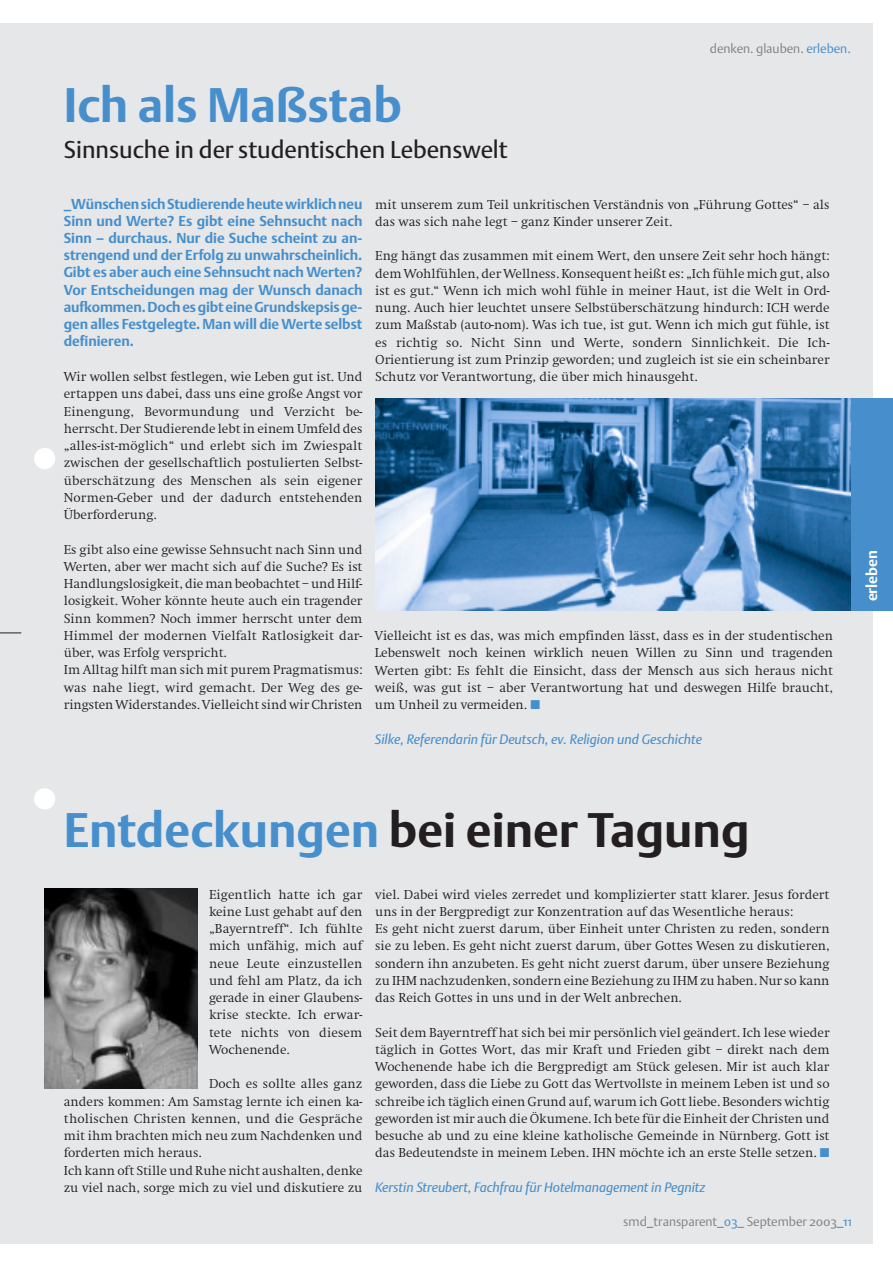
<style>
.page{position:relative;width:893px;height:1263px;background:#fff}
.page>*{position:absolute;margin:0;border:0;box-sizing:border-box;transform-origin:0 0}
.t1{font:700 48px "DTL Argo ST";color:#231f20}
.t2{font:700 48px "DTL Argo ST";color:#468fcc}
.t3{font:24px "DTL Argo ST";color:#231f20}
.t4{font:700 15px "DTL Argo ST";letter-spacing:-.005em;color:#fff}
.t5{font:700 14.25px/17.2px "DTL Argo ST";letter-spacing:-.005em;color:#468fcc;text-align:justify}
.t6{font:300 13.5px/17.2px "Swift EF";color:#231f20;text-align:justify}
.t7{font:italic 13.5px "DTL Argo ST";color:#468fcc}
.t8{font:300 12.75px "DTL Argo ST";color:#808285}
.s1{color:#468fcc}
</style>
<div class="page">
<div style="left:0;top:23px;width:872px;height:1221px;background:#e6e7e9"></div>
<div style="left:34px;top:448px;width:21px;height:21px;background:#fff;border-radius:50%"></div>
<div style="left:34px;top:788px;width:21px;height:21px;background:#fff;border-radius:50%"></div>
<svg style="left:0;top:633px;width:21px;height:1px"></svg>
<div style="left:850px;top:398px;width:42px;height:213px;background:#468fcc"></div>
<img style="left:375px;top:398px;width:475px;height:213px">
<img style="left:44px;top:888px;width:153px;height:201px">
<p class="t8" style="left:710px;top:43px;width:142px">denken. glauben. <span class="s1">erleben.</span></p>
<h1 class="t2" style="left:64px;top:85px;width:340px">Ich als Maßstab</h1>
<h2 class="t3" style="left:64px;top:139px;width:445px">Sinnsuche in der studentischen Lebenswelt</h2>
<p class="t5" style="left:64px;top:196px;width:300px">_Wünschen sich Studierende heute wirklich neu Sinn und Werte? Es gibt eine Sehnsucht nach Sinn – durchaus. Nur die Suche scheint zu an&shy;strengend und der Erfolg zu unwahrscheinlich.<br>Gibt es aber auch eine Sehnsucht nach Werten?<br>Vor Entscheidungen mag der Wunsch danach aufkommen. Doch es gibt eine Grundskepsis ge&shy;gen alles Festgelegte. Man will die Werte selbst definieren.</p>
<p class="t6" style="left:64px;top:369px;width:300px">Wir wollen selbst festlegen, wie Leben gut ist. Und ertappen uns dabei, dass uns eine große Angst vor Einengung, Bevormundung und Verzicht be&shy;herrscht. Der Studierende lebt in einem Umfeld des „alles-ist-möglich“ und erlebt sich im Zwiespalt zwischen der gesellschaftlich postulierten Selbst&shy;überschätzung des Menschen als sein eigener Normen-Geber und der dadurch entstehenden Überforderung.</p>
<p class="t6" style="left:64px;top:542px;width:300px;text-align:left">Es gibt also eine gewisse Sehnsucht nach Sinn und Werten, aber wer macht sich auf die Suche? Es ist Handlungslosigkeit, die man beobachtet – und Hilf&shy;losigkeit. Woher könnte heute auch ein tragender Sinn kommen? Noch immer herrscht unter dem Himmel der modernen Vielfalt Ratlosigkeit dar&shy;über, was Erfolg verspricht.<br>Im Alltag hilft man sich mit purem Pragmatismus: was nahe liegt, wird gemacht. Der Weg des ge&shy;ringsten Widerstandes. Vielleicht sind wir Christen</p>
<p class="t6" style="left:375px;top:196px;width:456px">mit unserem zum Teil unkritischen Verständnis von „Führung Gottes“ – als das was sich nahe legt – ganz Kinder unserer Zeit.</p>
<p class="t6" style="left:375px;top:248px;width:456px">Eng hängt das zusammen mit einem Wert, den unsere Zeit sehr hoch hängt: dem Wohlfühlen, der Wellness. Konsequent heißt es: „Ich fühle mich gut, also ist es gut.“ Wenn ich mich wohl fühle in meiner Haut, ist die Welt in Ord&shy;nung. Auch hier leuchtet unsere Selbstüberschätzung hindurch: ICH werde zum Maßstab (auto-nom). Was ich tue, ist gut. Wenn ich mich gut fühle, ist es richtig so. Nicht Sinn und Werte, sondern Sinnlichkeit. Die Ich-Orientierung ist zum Prinzip geworden; und zugleich ist sie ein scheinbarer Schutz vor Verantwortung, die über mich hinausgeht.</p>
<p class="t6" style="left:375px;top:628px;width:459px">Vielleicht ist es das, was mich empfinden lässt, dass es in der studentischen Lebenswelt noch keinen wirklich neuen Willen zu Sinn und tragenden Werten gibt: Es fehlt die Einsicht, dass der Mensch aus sich heraus nicht weiß, was gut ist – aber Verantwortung hat und deswegen Hilfe braucht, um Unheil zu vermeiden. <span class="s1">■</span></p>
<p class="t7" style="left:375px;top:733px;width:329px">Silke, Referendarin für Deutsch, ev. Religion und Geschichte</p>
<p class="t4" style="left:865px;top:601px;width:53px;rotate:-90deg">erleben</p>
<h1 class="t1" style="left:64px;top:810px;width:687px"><span class="s1">Entdeckungen</span> bei einer Tagung</h1>
<p class="t6" style="left:209px;top:886px;width:155px">Eigentlich hatte ich gar keine Lust gehabt auf den „Bayerntreff“. Ich fühlte mich unfähig, mich auf neue Leute einzustellen und fehl am Platz, da ich gerade in einer Glaubens&shy;krise steckte. Ich erwar&shy;tete nichts von diesem Wochenende.</p>
<p class="t6" style="left:64px;top:1076px;width:300px;text-align:left;text-indent:145px">Doch es sollte alles ganz anders kommen: Am Samstag lernte ich einen ka&shy;tholischen Christen kennen, und die Gespräche mit ihm brachten mich neu zum Nachdenken und forderten mich heraus.<br>Ich kann oft Stille und Ruhe nicht aushalten, denke zu viel nach, sorge mich zu viel und diskutiere zu</p>
<p class="t6" style="left:375px;top:887px;width:456px;text-align:left">viel. Dabei wird vieles zerredet und komplizierter statt klarer. Jesus fordert uns in der Bergpredigt zur Konzentration auf das Wesentliche heraus:<br>Es geht nicht zuerst darum, über Einheit unter Christen zu reden, sondern sie zu leben. Es geht nicht zuerst darum, über Gottes Wesen zu diskutieren, sondern ihn anzubeten. Es geht nicht zuerst darum, über unsere Beziehung zu IHM nachzudenken, sondern eine Beziehung zu IHM zu haben. Nur so kann das Reich Gottes in uns und in der Welt anbrechen.</p>
<p class="t6" style="left:375px;top:1025px;width:456px">Seit dem Bayerntreff hat sich bei mir persönlich viel geändert. Ich lese wieder täglich in Gottes Wort, das mir Kraft und Frieden gibt – direkt nach dem Wochenende habe ich die Bergpredigt am Stück gelesen. Mir ist auch klar geworden, dass die Liebe zu Gott das Wertvollste in meinem Leben ist und so schreibe ich täglich einen Grund auf, warum ich Gott liebe. Besonders wichtig geworden ist mir auch die Ökumene. Ich bete für die Einheit der Christen und besuche ab und zu eine kleine katholische Gemeinde in Nürnberg. Gott ist das Bedeutendste in meinem Leben. IHN möchte ich an erste Stelle setzen. <span class="s1">■</span></p>
<p class="t7" style="left:375px;top:1181px;width:332px">Kerstin Streubert, Fachfrau für Hotelmanagement in Pegnitz</p>
<p class="t8" style="left:623px;top:1216px;width:230px">smd_transparent_<span class="s1">03</span>_ September 2003<span class="s1">_11</span></p>
</div>
